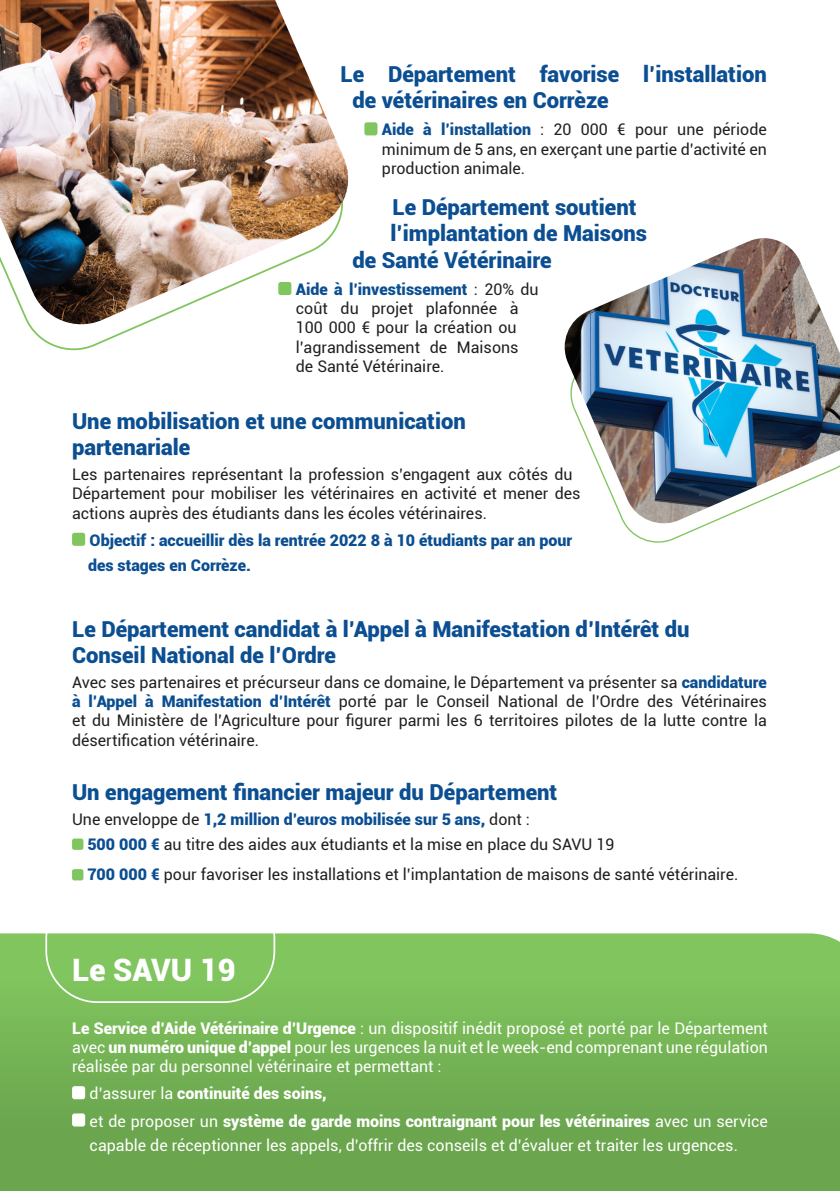
<style>
.page{position:relative;width:840px;height:1191px;background:#fff}
.page>*{position:absolute;margin:0;border:0;box-sizing:border-box;transform-origin:0 0}
.t1{font:900 30.8px "Roboto";color:#fff}
.t2{font:900 22px/26.4px "Roboto";color:#0b4e91}
.t3{font:16px/19.2px "Roboto";color:#231f20}
.t4{font:16px/19.2px "Roboto";color:#fff;text-align:justify}
.t5{font:900 16px/27.2px "Roboto";color:#fff}
.t6{font:900 16px/24.8px "Roboto";color:#0b4e91}
.s1{font-weight:900;color:#0b4e91}
.s2{font-weight:900}
.s3{font-weight:400}
</style>
<div class="page">
<svg style="left:0;top:933px;width:839px;height:258px;background:#74b355"></svg>
<div style="left:45px;top:886px;width:230px;height:117px;border:2px solid #fff;border-radius:51px"></div>
<img style="left:564px;top:238px;width:275px;height:286px">
<img style="left:0;top:0;width:349px;height:331px">
<div style="left:364px;top:122px;width:13px;height:13px;background:#80c55e;border-radius:2px"></div>
<div style="left:278px;top:282px;width:13px;height:13px;background:#80c55e;border-radius:2px"></div>
<div style="left:72px;top:533px;width:13px;height:13px;background:#80c55e;border-radius:2px"></div>
<div style="left:72px;top:838px;width:11px;height:12px;background:#80c55e;border-radius:2px"></div>
<div style="left:72px;top:869px;width:11px;height:11px;background:#80c55e;border-radius:2px"></div>
<div style="left:72px;top:1086px;width:13px;height:13px;background:#fff;border-radius:2px"></div>
<div style="left:72px;top:1113px;width:13px;height:13px;background:#fff;border-radius:2px"></div>
<h2 class="t2" style="left:352px;top:60px;width:416px;text-indent:-12px">Le Département favorise l’installation de vétérinaires en Corrèze</h2>
<p class="t3" style="left:382px;top:119px;width:386px;text-align:justify"><span class="s1">Aide à l’installation</span> : 20 000 € pour une période minimum de 5 ans, en exerçant une partie d’activité en production animale.</p>
<h2 class="t2" style="left:392px;top:193px;width:245px">Le Département soutient</h2>
<h2 class="t2" style="left:390px;top:219px;width:258px">l’implantation de Maisons</h2>
<h2 class="t2" style="left:352px;top:246px;width:200px">de Santé Vétérinaire</h2>
<p class="t3" style="left:296px;top:279px;width:244px"><span class="s1">Aide à l’investissement</span> : 20% du coût du projet plafonnée à<br>100 000 € pour la création ou l’agrandissement de Maisons de Santé Vétérinaire.</p>
<h2 class="t2" style="left:72px;top:407px;width:395px">Une mobilisation et une communication partenariale</h2>
<p class="t3" style="left:72px;top:464px;width:509px">Les partenaires représentant la profession s’engagent aux côtés du<br>Département pour mobiliser les vétérinaires en activité et mener des actions auprès des étudiants dans les écoles vétérinaires.</p>
<p class="t6" style="left:88px;top:527px;width:485px">Objectif : accueillir dès la rentrée 2022 8 à 10 étudiants par an pour des stages en Corrèze.</p>
<h2 class="t2" style="left:72px;top:615px;width:618px">Le Département candidat à l’Appel à Manifestation d’Intérêt du<br>Conseil National de l’Ordre</h2>
<p class="t3" style="left:72px;top:672px;width:696px;text-align:justify">Avec ses partenaires et précurseur dans ce domaine, le Département va présenter sa <span class="s1">candidature à l’Appel à Manifestation d’Intérêt</span> porté par le Conseil National de l’Ordre des Vétérinaires et du Ministère de l’Agriculture pour figurer parmi les 6 territoires pilotes de la lutte contre la désertification vétérinaire.</p>
<h2 class="t2" style="left:72px;top:778px;width:486px">Un engagement financier majeur du Département</h2>
<p class="t3" style="left:87px;top:806px;width:528px;line-height:24.8px;text-indent:-15px">Une enveloppe de <span class="s1">1,2 million d’euros mobilisée sur 5 ans,</span> dont :<br><span class="s1">500 000 €</span> au titre des aides aux étudiants et la mise en place du SAVU 19</p>
<p class="t3" style="left:87px;top:864px;width:652px"><span class="s1">700 000 €</span> pour favoriser les installations et l’implantation de maisons de santé vétérinaire.</p>
<h1 class="t1" style="left:72px;top:948px;width:165px">Le SAVU 19</h1>
<p class="t4" style="left:72px;top:1017px;width:697px"><span class="s2">Le Service d’Aide Vétérinaire d’Urgence</span> : un dispositif inédit proposé et porté par le Département avec <span class="s2">un numéro unique d’appel</span> pour les urgences la nuit et le week-end comprenant une régulation réalisée par du personnel vétérinaire et permettant :</p>
<p class="t5" style="left:90px;top:1079px;width:679px"><span class="s3">d’assurer la</span> continuité des soins,<br><span class="s3">et de proposer un</span> système de garde moins contraignant pour les vétérinaires <span class="s3">avec un service</span></p>
<p class="t4" style="left:90px;top:1135px;width:649px">capable de réceptionner les appels, d’offrir des conseils et d’évaluer et traiter les urgences.</p>
</div>
